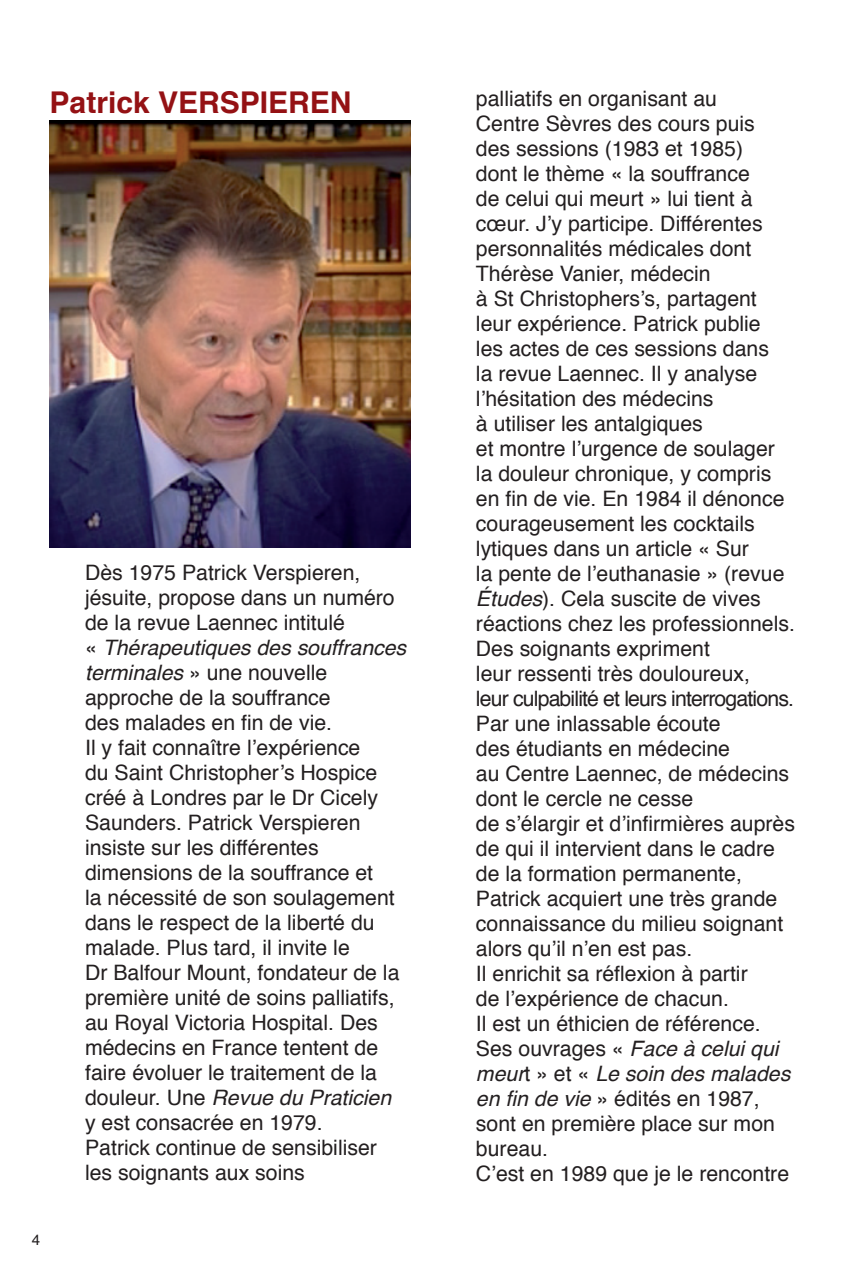
<style>
.page{position:relative;width:851px;height:1276px;background:#fff}
.page>*{position:absolute;margin:0;border:0;box-sizing:border-box;transform-origin:0 0}
.t1{font:700 30px "Helvetica";color:#941114}
.t2{font:21.25px/25px "Helvetica";color:#231f20}
.t3{font:15px "Helvetica";color:#231f20}
.s1{font-style:italic}
</style>
<div class="page">
<img style="left:50px;top:120px;width:360px;height:427px">
<h1 class="t1" style="left:50px;top:78px;width:303px">Patrick VERSPIEREN</h1>
<p class="t3" style="left:32px;top:1227px;width:10px">4</p>
<p class="t2" style="left:85px;top:561px;width:322px">Dès 1975 Patrick Verspieren, jésuite, propose dans un numéro de la revue Laennec intitulé<br>« <span class="s1">Thérapeutiques des souffrances terminales</span> » une nouvelle approche de la souffrance<br>des malades en fin de vie.<br>Il y fait connaître l’expérience<br>du Saint Christopher’s Hospice créé à Londres par le Dr Cicely<br>Saunders. Patrick Verspieren insiste sur les différentes dimensions de la souffrance et<br>la nécessité de son soulagement dans le respect de la liberté du malade. Plus tard, il invite le<br>Dr Balfour Mount, fondateur de la première unité de soins palliatifs, au Royal Victoria Hospital. Des médecins en France tentent de faire évoluer le traitement de la douleur. Une <span class="s1">Revue du Praticien </span>y est consacrée en 1979.<br>Patrick continue de sensibiliser les soignants aux soins</p>
<p class="t2" style="left:476px;top:86px;width:320px">palliatifs en organisant au<br>Centre Sèvres des cours puis<br>des sessions (1983 et 1985)<br>dont le thème « la souffrance<br>de celui qui meurt » lui tient à cœur. J’y participe. Différentes personnalités médicales dont<br>Thérèse Vanier, médecin<br>à St Christophers’s, partagent leur expérience. Patrick publie<br>les actes de ces sessions dans<br>la revue Laennec. Il y analyse l’hésitation des médecins<br>à utiliser les antalgiques<br>et montre l’urgence de soulager la douleur chronique, y compris en fin de vie. En 1984 il dénonce courageusement les cocktails lytiques dans un article « Sur<br>la pente de l’euthanasie » (revue<br><span class="s1">Études</span>). Cela suscite de vives réactions chez les professionnels.<br>Des soignants expriment<br>leur ressenti très douloureux,<br>leur culpabilité et leurs interrogations.<br>Par une inlassable écoute<br>des étudiants en médecine<br>au Centre Laennec, de médecins dont le cercle ne cesse<br>de s’élargir et d’infirmières auprès de qui il intervient dans le cadre de la formation permanente,<br>Patrick acquiert une très grande connaissance du milieu soignant alors qu’il n’en est pas.<br>Il enrichit sa réflexion à partir<br>de l’expérience de chacun.<br>Il est un éthicien de référence.<br>Ses ouvrages « <span class="s1">Face à celui qui meur</span>t » et « <span class="s1">Le soin des malades en fin de vie</span> » édités en 1987, sont en première place sur mon bureau.<br>C’est en 1989 que je le rencontre</p>
</div>
